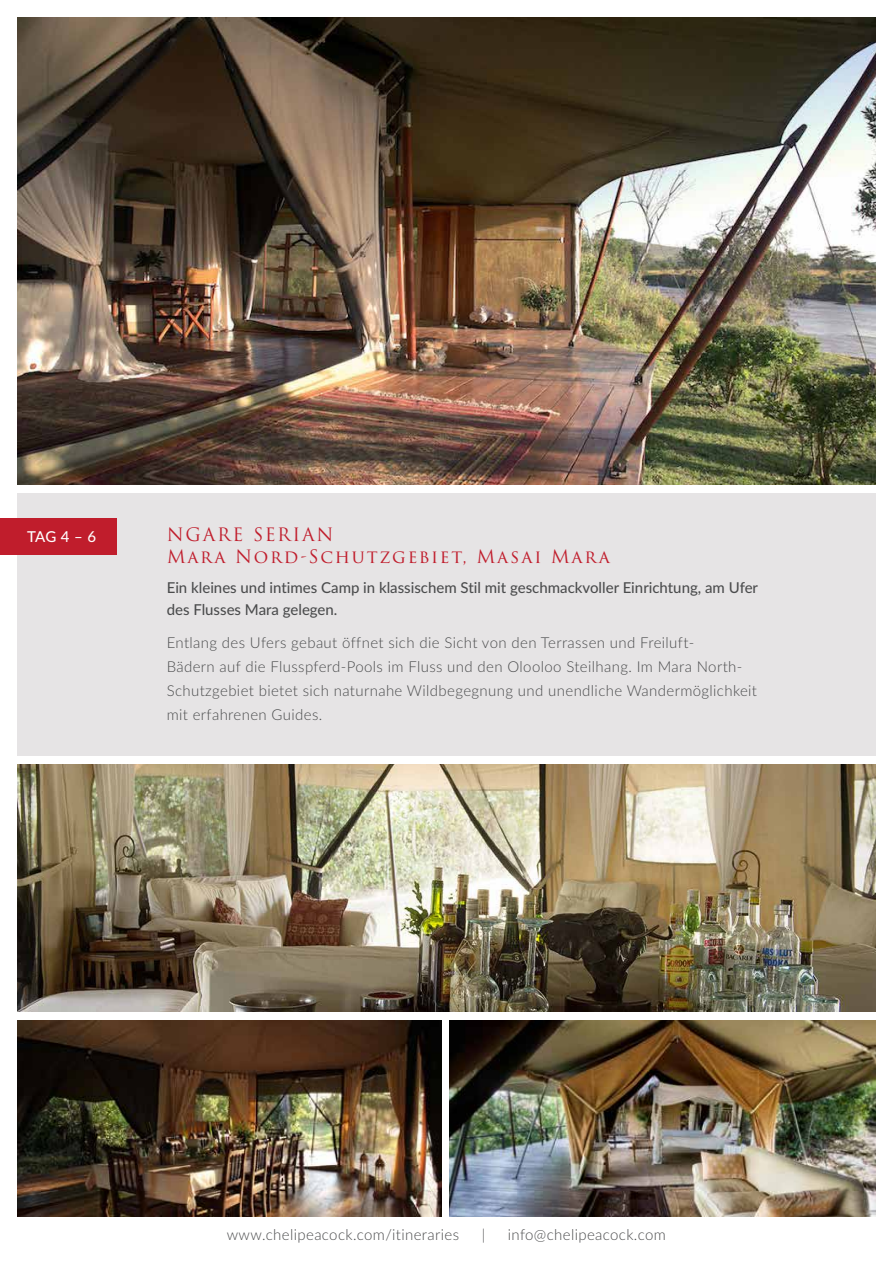
<style>
.page{position:relative;width:893px;height:1263px;background:#fff}
.page>*{position:absolute;margin:0;border:0;box-sizing:border-box;transform-origin:0 0}
.t1{font:18px/22.5px "Trajan Pro 3";letter-spacing:.1em;color:#c01d2c}
.t2{font:300 15px/24px "Lato";letter-spacing:.025em;color:#4b4c4d}
.t3{font:500 15px/22.5px "Lato";color:#4b4c4d}
.t4{font:500 15px "Lato";color:#fff}
</style>
<div class="page">
<div style="left:17px;top:493px;width:859px;height:263px;background:#e6e4e5"></div>
<img style="left:17px;top:1020px;width:424px;height:196px">
<img style="left:450px;top:1020px;width:426px;height:196px">
<img style="left:17px;top:765px;width:859px;height:247px">
<div style="left:0;top:518px;width:116px;height:37px;background:#c01d2c"></div>
<img style="left:17px;top:17px;width:859px;height:468px">
<p class="t4" style="left:27px;top:526px;width:71px">TAG 4 – 6</p>
<p class="t1" style="left:167px;top:524px;width:445px">NGARE SERIAN<br>Mara Nord-Schutzgebiet, Masai Mara</p>
<p class="t3" style="left:167px;top:575px;width:593px">Ein kleines und intimes Camp in klassischem Stil mit geschmackvoller Einrichtung, am Ufer des Flusses Mara gelegen.</p>
<p class="t2" style="left:167px;top:630px;width:592px">Entlang des Ufers gebaut öffnet sich die Sicht von den Terrassen und Freiluft-<br>Bädern auf die Flusspferd-Pools im Fluss und den Olooloo Steilhang. Im Mara North-Schutzgebiet bietet sich naturnahe Wildbegegnung und unendliche Wandermöglichkeit mit erfahrenen Guides.</p>
<p class="t2" style="left:227px;top:1222px;width:234px">www.chelipeacock.com/itineraries</p>
<p class="t2" style="left:482px;top:1222px;width:5px">|</p>
<p class="t2" style="left:508px;top:1222px;width:160px">info@chelipeacock.com</p>
</div>
